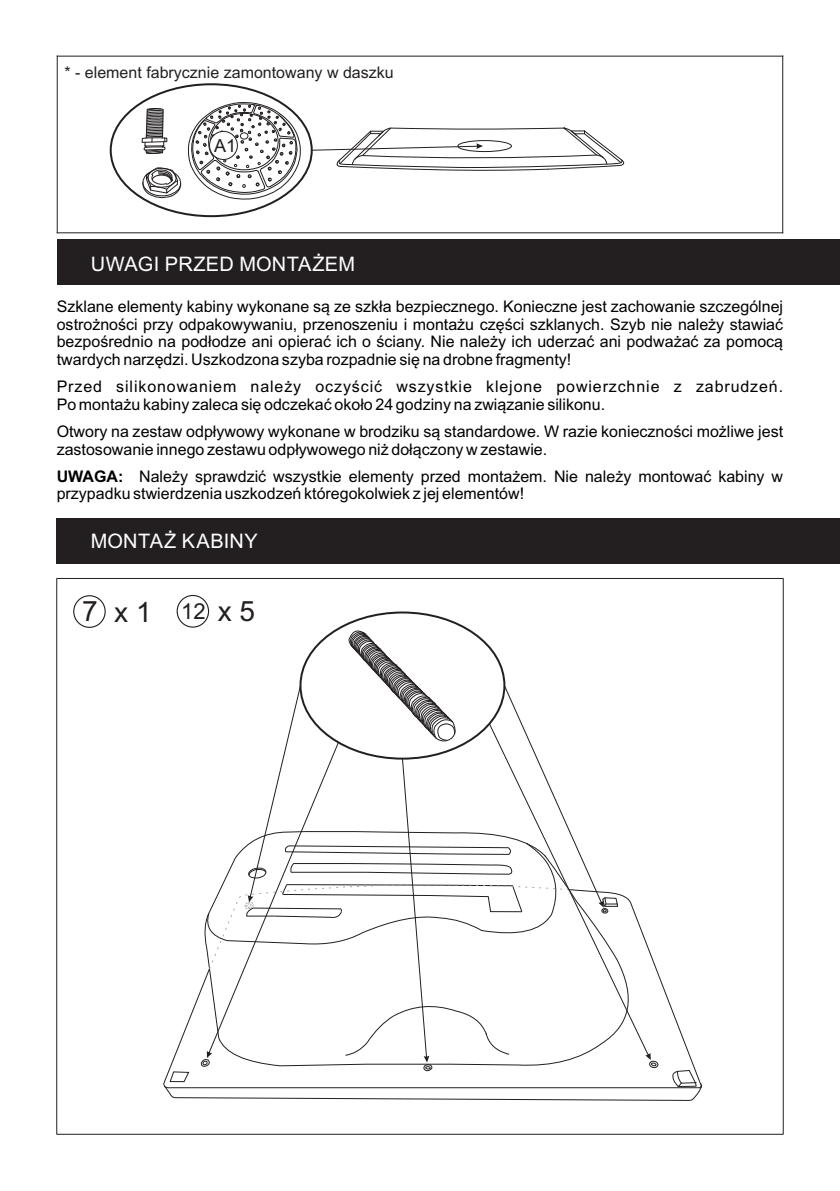
<style>
.page{position:relative;width:840px;height:1191px;background:#fff}
.page>*{position:absolute;margin:0;border:0;box-sizing:border-box;transform-origin:0 0}
.t1{font:28px "Arial";color:#231f20}
.t2{font:20px "Arial";letter-spacing:.01em;color:#fff}
.t3{font:18px "Arial";color:#231f20}
.t4{font:16px/17.8px "Arial";color:#000;text-align:justify}
.t5{font:16px/17.8px "Arial";letter-spacing:.055em;color:#000}
.t6{font:16px "Arial";color:#231f20}
.t7{font:700 16px "Arial";color:#000}
.s1{font-size:22px}
</style>
<div class="page">
<hr style="left:57px;top:56px;width:1px;height:177px;background:#231f20">
<hr style="left:781px;top:56px;width:1px;height:177px;background:#231f20">
<hr style="left:57px;top:232px;width:725px;height:1px;background:#231f20">
<hr style="left:57px;top:56px;width:725px;height:1px;background:#231f20">
<svg style="left:141px;top:108px;width:27px;height:46px"></svg>
<svg style="left:142px;top:167px;width:39px;height:32px"></svg>
<svg style="left:187px;top:102px;width:114px;height:99px"></svg>
<div style="left:209px;top:131px;width:29px;height:29px;background:#fff;border:1px solid #231f20;border-radius:50%"></div>
<svg style="left:311px;top:127px;width:313px;height:44px"></svg>
<div style="left:57px;top:239px;width:782px;height:46px;background:#231f20"></div>
<div style="left:57px;top:518px;width:782px;height:45px;background:#231f20"></div>
<svg style="left:163px;top:629px;width:539px;height:472px"></svg>
<div style="left:73px;top:595px;width:33px;height:33px;border:1px solid #231f20;border-radius:50%"></div>
<div style="left:176px;top:595px;width:33px;height:32px;border:1px solid #231f20;border-radius:50%"></div>
<p class="t6" style="left:64px;top:66px;width:331px">* - element fabrycznie zamontowany w daszku</p>
<p class="t3" style="left:214px;top:139px;width:24px">A1</p>
<p class="t2" style="left:91px;top:256px;width:266px">UWAGI PRZED MONTAŻEM</p>
<p class="t4" style="left:57px;top:298px;width:727px">Szklane elementy kabiny wykonane są ze szkła bezpiecznego. Konieczne jest zachowanie szczególnej ostrożności przy odpakowywaniu, przenoszeniu i montażu części szklanych. Szyb nie należy stawiać bezpośrednio na podłodze ani opierać ich o ściany. Nie należy ich uderzać ani podważać za pomocą twardych narzędzi. Uszkodzona szyba rozpadnie się na drobne fragmenty!</p>
<p class="t5" style="left:57px;top:379px;width:727px">Przed silikonowaniem należy oczyścić wszystkie klejone powierzchnie z zabrudzeń.<br>Po montażu kabiny zaleca się odczekać około 24 godziny na związanie silikonu.</p>
<p class="t4" style="left:57px;top:424px;width:727px">Otwory na zestaw odpływowy wykonane w brodziku są standardowe. W razie konieczności możliwe jest zastosowanie innego zestawu odpływowego niż dołączony w zestawie.</p>
<p class="t7" style="left:57px;top:470px;width:68px">UWAGA:</p>
<p class="t4" style="left:57px;top:486px;width:468px">przypadku stwierdzenia uszkodzeń któregokolwiek z jej elementów!</p>
<p class="t4" style="left:139px;top:468px;width:645px">Należy sprawdzić wszystkie elementy przed montażem. Nie należy montować kabiny w</p>
<p class="t2" style="left:91px;top:533px;width:168px">MONTAŻ KABINY</p>
<h1 class="t1" style="left:82px;top:601px;width:174px">7x 1 <span class="s1">12</span>x 5</h1>
</div>
